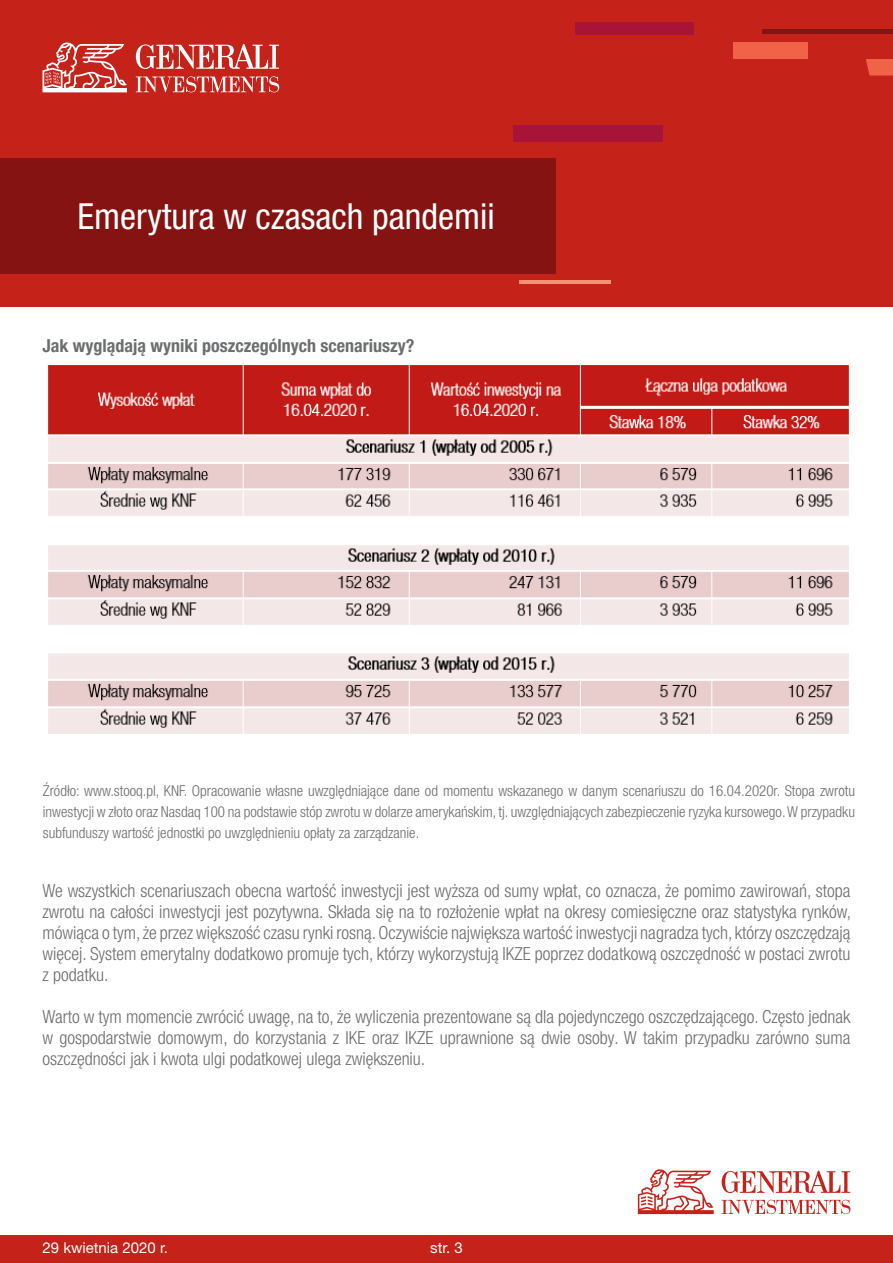
<style>
.page{position:relative;width:893px;height:1263px;background:#fff}
.page>*{position:absolute;margin:0;border:0;box-sizing:border-box;transform-origin:0 0}
.t1{font:condensed 36px "Helvetica Neue LT Pro";color:#fff}
._04_Copy_10_pt{font:300 condensed 18px/21px "Helvetica Neue LT Pro";color:#6c6d70;text-align:justify}
._04_Copy_10_pt-2{font:700 condensed 18px "Helvetica Neue LT Pro";color:#6c6d70}
._04_Copy_10_pt-3{font:300 condensed 15px/21px "Helvetica Neue LT Pro";color:#6c6d70;text-align:justify}
.t2{font:15px "Helvetica Neue LT Pro";color:#fff}
</style>
<div class="page">
<div style="left:0;top:1235px;width:893px;height:28px;background:#c5221a"></div>
<svg style="left:638px;top:1169px;width:76px;height:45px"></svg>
<svg style="left:722px;top:1200px;width:128px;height:14px"></svg>
<svg style="left:722px;top:1171px;width:128px;height:22px"></svg>
<div style="left:0;top:0;width:893px;height:307px;background:#c5221a"></div>
<div style="left:575px;top:22px;width:118px;height:12px;background:#a81437"></div>
<div style="left:513px;top:125px;width:149px;height:17px;background:#a81437"></div>
<hr style="left:762px;top:30px;width:131px;height:4px;background:#851312">
<div style="left:733px;top:43px;width:75px;height:16px;background:#f16349"></div>
<svg style="left:866px;top:59px;width:27px;height:17px"></svg>
<hr style="left:519px;top:280px;width:91px;height:4px;background:#f59174">
<div style="left:0;top:158px;width:556px;height:116px;background:#851312"></div>
<svg style="left:136px;top:76px;width:143px;height:16px"></svg>
<svg style="left:136px;top:44px;width:143px;height:25px"></svg>
<svg style="left:43px;top:42px;width:84px;height:50px"></svg>
<img style="left:48px;top:365px;width:801px;height:369px">
<p class="t1" style="left:78px;top:195px;width:419px">Emerytura w czasach pandemii</p>
<p class="_04_Copy_10_pt-2" style="left:43px;top:335px;width:373px">Jak wyglądają wyniki poszczególnych scenariuszy?</p>
<p class="_04_Copy_10_pt-3" style="left:43px;top:780px;width:814px">Źródło: www.stooq.pl, KNF. Opracowanie własne uwzględniające dane od momentu wskazanego w danym scenariuszu do 16.04.2020r. Stopa zwrotu inwestycji w złoto oraz Nasdaq 100 na podstawie stóp zwrotu w dolarze amerykańskim, tj. uwzględniających zabezpieczenie ryzyka kursowego. W przypadku subfunduszy wartość jednostki po uwzględnieniu opłaty za zarządzanie.</p>
<p class="_04_Copy_10_pt" style="left:43px;top:880px;width:810px">We wszystkich scenariuszach obecna wartość inwestycji jest wyższa od sumy wpłat, co oznacza, że pomimo zawirowań, stopa zwrotu na całości inwestycji jest pozytywna. Składa się na to rozłożenie wpłat na okresy comiesięczne oraz statystyka rynków, mówiąca o tym, że przez większość czasu rynki rosną. Oczywiście największa wartość inwestycji nagradza tych, którzy oszczędzają więcej. System emerytalny dodatkowo promuje tych, którzy wykorzystują IKZE poprzez dodatkową oszczędność w postaci zwrotu z podatku.</p>
<p class="_04_Copy_10_pt" style="left:43px;top:1006px;width:809px">Warto w tym momencie zwrócić uwagę, na to, że wyliczenia prezentowane są dla pojedynczego oszczędzającego. Często jednak w gospodarstwie domowym, do korzystania z IKE oraz IKZE uprawnione są dwie osoby. W takim przypadku zarówno suma oszczędności jak i kwota ulgi podatkowej ulega zwiększeniu.</p>
<p class="t2" style="left:43px;top:1238px;width:127px">29 kwietnia 2020 r.</p>
<p class="t2" style="left:430px;top:1238px;width:34px">str. 3</p>
</div>
